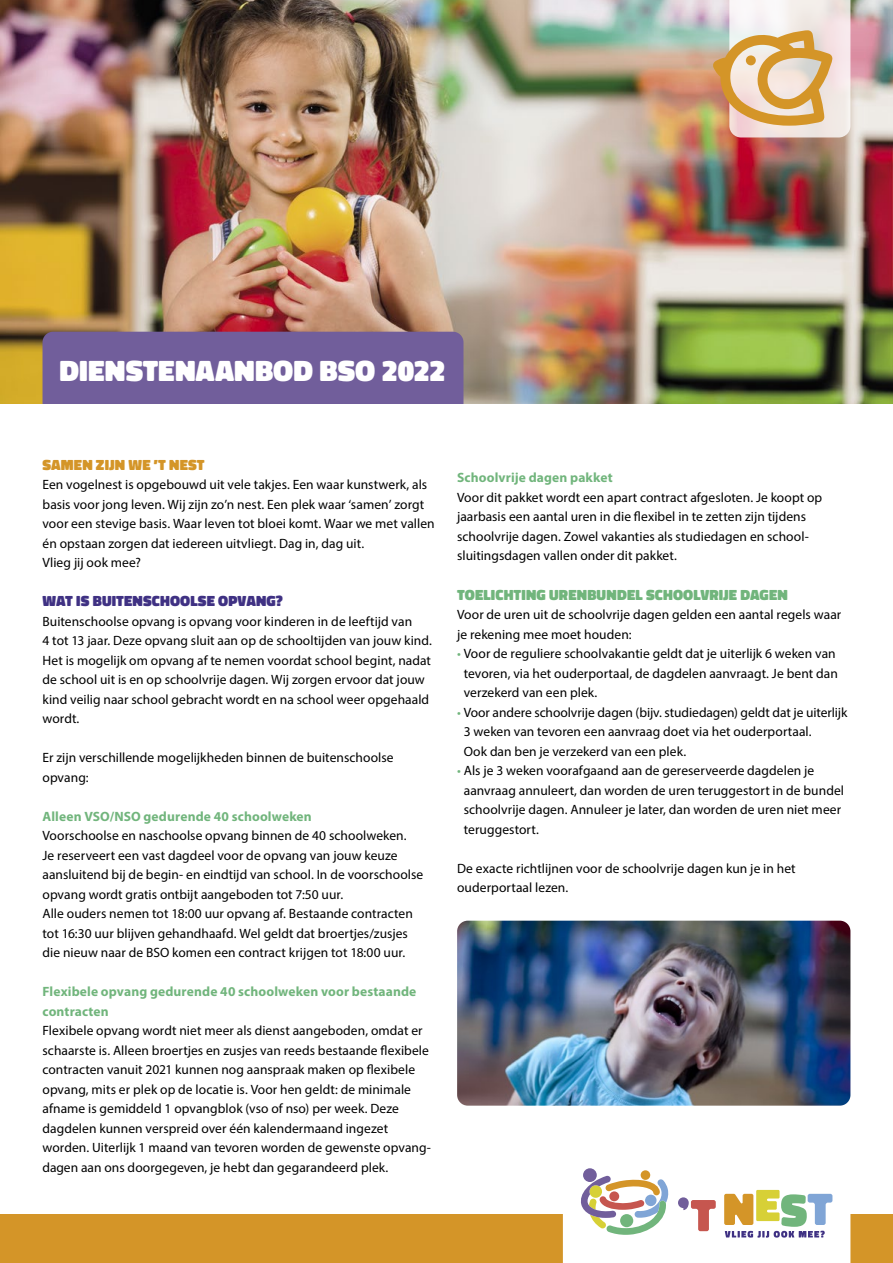
<style>
.page{position:relative;width:893px;height:1263px;background:#fff}
.page>*{position:absolute;margin:0;border:0;box-sizing:border-box;transform-origin:0 0}
.t1{font:900 30px "Don Jose";color:#fff}
.t2{font:900 15px "Don Jose";letter-spacing:.01em;color:#71b57c}
.t3{font:900 15px "Don Jose";letter-spacing:.01em;color:#3f3183}
.t4{font:900 15px "Don Jose";letter-spacing:.01em;color:#d49528}
.t5{font:13.5px/19.5px "Myriad Pro";letter-spacing:.005em;color:#000}
.t6{font:700 13.5px/19.5px "Myriad Pro";letter-spacing:.01em;color:#71b57c}
.s1{color:#71b57c}
</style>
<div class="page">
<div style="left:0;top:1214px;width:893px;height:49px;background:#d49528"></div>
<svg style="left:563px;top:1168px;width:287px;height:95px"></svg>
<img style="left:0;top:0;width:893px;height:404px">
<div style="left:43px;top:332px;width:420px;height:72px;background:#715e9b"></div>
<img style="left:457px;top:921px;width:393px;height:185px">
<svg style="left:712px;top:0;width:138px;height:137px;background:#e6ccae"></svg>
<h1 class="t1" style="left:60px;top:354px;width:388px">DIENSTENAANBOD BSO 2022</h1>
<p class="t4" style="left:43px;top:457px;width:164px">SAMEN ZIJN WE ’T NEST</p>
<p class="t5" style="left:43px;top:475px;width:394px">Een vogelnest is opgebouwd uit vele takjes. Een waar kunstwerk, als basis voor jong leven. Wij zijn zo’n nest. Een plek waar ‘samen’ zorgt voor een stevige basis. Waar leven tot bloei komt. Waar we met vallen én opstaan zorgen dat iedereen uitvliegt. Dag in, dag uit.<br>Vlieg jij ook mee?</p>
<p class="t3" style="left:43px;top:593px;width:242px">WAT IS BUITENSCHOOLSE OPVANG?</p>
<p class="t5" style="left:43px;top:611px;width:391px">Buitenschoolse opvang is opvang voor kinderen in de leeftijd van<br>4 tot 13 jaar. Deze opvang sluit aan op de schooltijden van jouw kind.<br>Het is mogelijk om opvang af te nemen voordat school begint, nadat de school uit is en op schoolvrije dagen. Wij zorgen ervoor dat jouw kind veilig naar school gebracht wordt en na school weer opgehaald wordt.</p>
<p class="t5" style="left:43px;top:748px;width:353px">Er zijn verschillende mogelijkheden binnen de buitenschoolse opvang:</p>
<p class="t6" style="left:43px;top:806px;width:271px">Alleen VSO/NSO gedurende 40 schoolweken</p>
<p class="t5" style="left:43px;top:826px;width:382px">Voorschoolse en naschoolse opvang binnen de 40 schoolweken.<br>Je reserveert een vast dagdeel voor de opvang van jouw keuze aansluitend bij de begin- en eindtijd van school. In de voorschoolse opvang wordt gratis ontbijt aangeboden tot 7:50 uur.<br>Alle ouders nemen tot 18:00 uur opvang af. Bestaande contracten tot 16:30 uur blijven gehandhaafd. Wel geldt dat broertjes/zusjes die nieuw naar de BSO komen een contract krijgen tot 18:00 uur.</p>
<p class="t6" style="left:43px;top:982px;width:375px">Flexibele opvang gedurende 40 schoolweken voor bestaande contracten</p>
<p class="t5" style="left:43px;top:1021px;width:390px">Flexibele opvang wordt niet meer als dienst aangeboden, omdat er schaarste is. Alleen broertjes en zusjes van reeds bestaande flexibele contracten vanuit 2021 kunnen nog aanspraak maken op flexibele opvang, mits er plek op de locatie is. Voor hen geldt: de minimale afname is gemiddeld 1 opvangblok (vso of nso) per week. Deze dagdelen kunnen verspreid over één kalendermaand ingezet worden. Uiterlijk 1 maand van tevoren worden de gewenste opvang&shy;dagen aan ons doorgegeven, je hebt dan gegarandeerd plek.</p>
<p class="t6" style="left:457px;top:468px;width:157px">Schoolvrije dagen pakket</p>
<p class="t5" style="left:457px;top:487px;width:367px">Voor dit pakket wordt een apart contract afgesloten. Je koopt op jaarbasis een aantal uren in die flexibel in te zetten zijn tijdens schoolvrije dagen. Zowel vakanties als studiedagen en school&shy;sluitingsdagen vallen onder dit pakket.</p>
<p class="t2" style="left:457px;top:586px;width:332px">TOELICHTING URENBUNDEL SCHOOLVRIJE DAGEN</p>
<p class="t5" style="left:457px;top:604px;width:386px">Voor de uren uit de schoolvrije dagen gelden een aantal regels waar je rekening mee moet houden:</p>
<p class="t5" style="left:464px;top:643px;width:375px;text-indent:-7px"><span class="s1">•</span> Voor de reguliere schoolvakantie geldt dat je uiterlijk 6 weken van tevoren, via het ouderportaal, de dagdelen aanvraagt. Je bent dan verzekerd van een plek.</p>
<p class="t5" style="left:464px;top:702px;width:385px;text-indent:-7px"><span class="s1">•</span> Voor andere schoolvrije dagen (bijv. studiedagen) geldt dat je uiterlijk<br>3 weken van tevoren een aanvraag doet via het ouderportaal.<br>Ook dan ben je verzekerd van een plek.</p>
<p class="t5" style="left:464px;top:760px;width:382px;text-indent:-7px"><span class="s1">•</span> Als je 3 weken voorafgaand aan de gereserveerde dagdelen je aanvraag annuleert, dan worden de uren teruggestort in de bundel schoolvrije dagen. Annuleer je later, dan worden de uren niet meer teruggestort.</p>
<p class="t5" style="left:457px;top:858px;width:340px">De exacte richtlijnen voor de schoolvrije dagen kun je in het ouderportaal lezen.</p>
</div>
